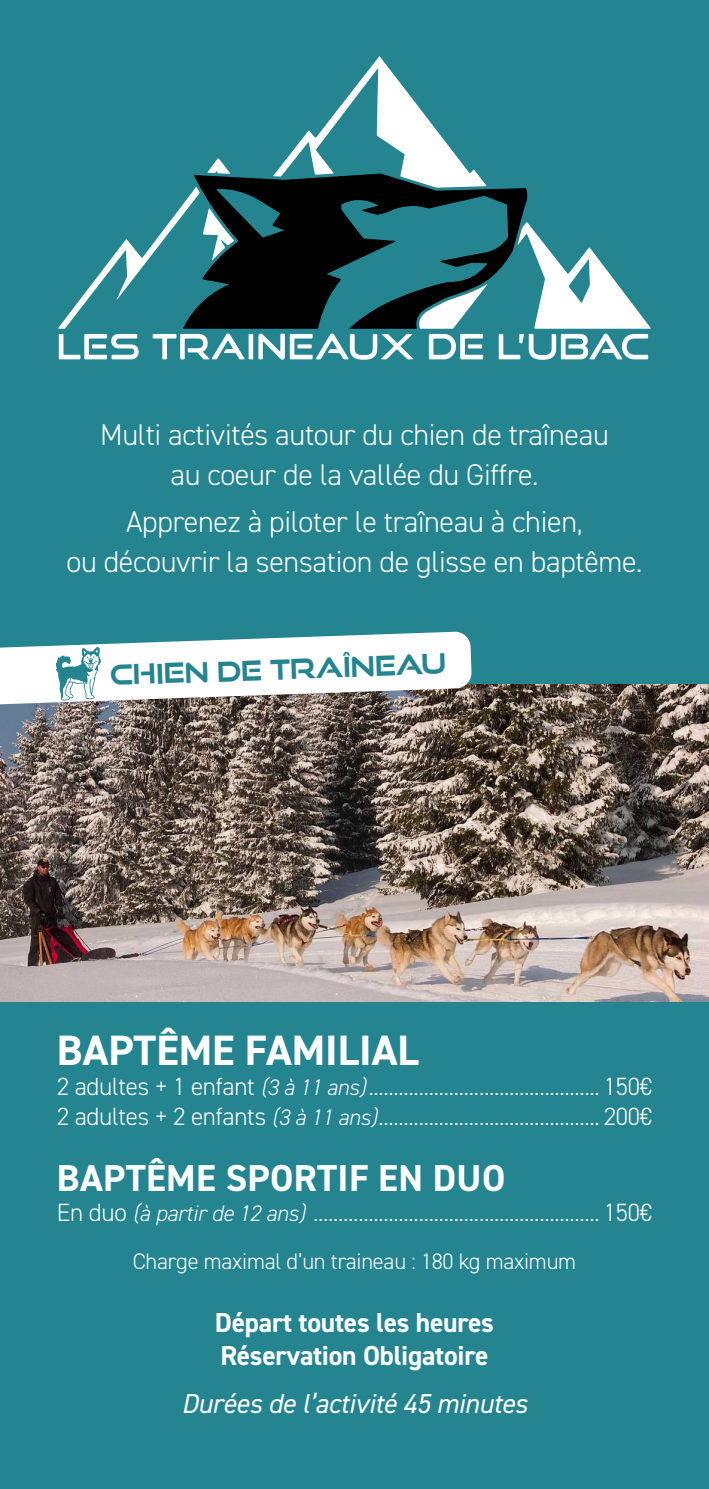
<style>
.page{position:relative;width:709px;height:1489px;background:#fff}
.page>*{position:absolute;margin:0;border:0;box-sizing:border-box;transform-origin:0 0}
.t1{font:700 42.5px "DIN2014";color:#fff}
.t2{font:700 37.5px "DIN2014";letter-spacing:.01em;color:#fff}
.t3{font:300 30px/40px "DIN2014";letter-spacing:-.01em;color:#fff;text-align:center}
.t4{font:700 27.5px "DIN2014";letter-spacing:-.01em;color:#fff}
.t5{font:italic 27.5px "DIN2014";letter-spacing:-.01em;color:#fff}
.t6{font:700 27.5px "Good Times Rg";color:#248591}
.t7{font:300 25px "DIN2014";letter-spacing:-.01em;color:#fff}
.t8{font:300 22.5px "DIN2014";letter-spacing:-.01em;color:#fff}
.s1{font-style:italic;font-size:22.5px}
</style>
<div class="page">
<div style="left:0;top:0;width:709px;height:1488px;background:#248591"></div>
<svg style="left:488px;top:188px;width:39px;height:92px;fill:#000"></svg>
<svg style="left:498px;top:222px;width:153px;height:138px"></svg>
<svg style="left:58px;top:56px;width:430px;height:304px"></svg>
<img style="left:0;top:684px;width:709px;height:317px">
<svg style="left:0;top:631px;width:472px;height:76px;background:#ced9da"></svg>
<p class="t3" style="left:100px;top:414px;width:510px">Multi activités autour du chien de traîneau au coeur de la vallée du Giffre.</p>
<p class="t3" style="left:66px;top:501px;width:577px">Apprenez à piloter le traîneau à chien,<br>ou découvrir la sensation de glisse en baptême.</p>
<p class="t6" style="left:109px;top:658px;width:338px;rotate:-2deg">CHIEN DE TRAÎNEAU</p>
<p class="t1" style="left:57px;top:1021px;width:363px">BAPTÊME FAMILIAL</p>
<p class="t7" style="left:57px;top:1070px;width:597px">2 adultes + 1 enfant <span class="s1">(3 à 11 ans)</span>.............................................. 150€</p>
<p class="t7" style="left:57px;top:1100px;width:597px">2 adultes + 2 enfants <span class="s1">(3 à 11 ans)</span>............................................ 200€</p>
<p class="t2" style="left:57px;top:1153px;width:450px">BAPTÊME SPORTIF EN DUO</p>
<p class="t7" style="left:57px;top:1197px;width:597px">En duo <span class="s1">(à partir de 12 ans)</span> ......................................................... 150€</p>
<p class="t8" style="left:133px;top:1247px;width:445px">Charge maximal d’un traineau : 180 kg maximum</p>
<p class="t4" style="left:215px;top:1304px;width:280px">Départ toutes les heures</p>
<p class="t4" style="left:220px;top:1337px;width:269px">Réservation Obligatoire</p>
<p class="t5" style="left:182px;top:1385px;width:347px">Durées de l’activité 45 minutes</p>
</div>
